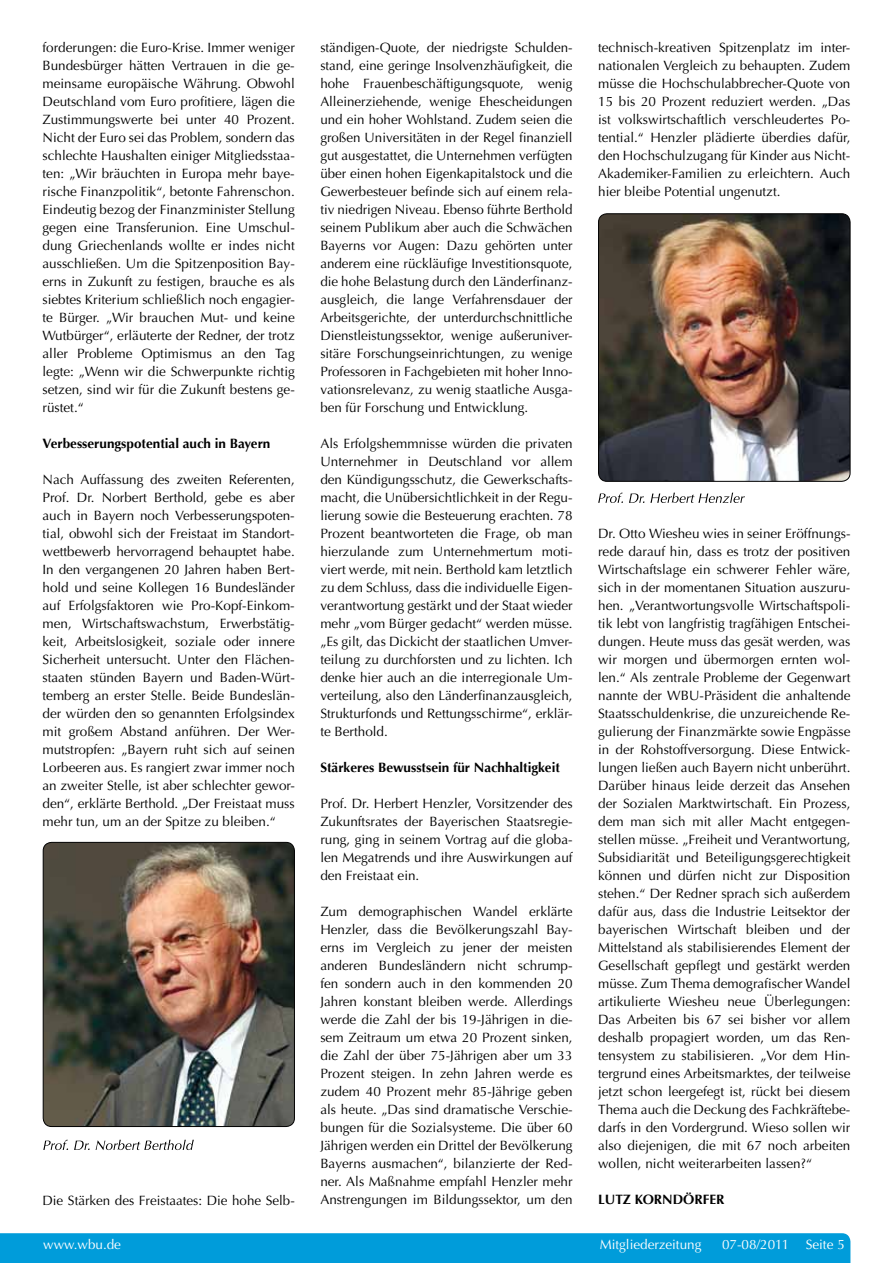
<style>
.page{position:relative;width:893px;height:1263px;background:#fff}
.page>*{position:absolute;margin:0;border:0;box-sizing:border-box;transform-origin:0 0}
.t1{font:13.5px/18px "Optima";color:#000;text-align:justify}
.t2{font:700 13.5px "Optima";color:#000}
.t3{font:13.5px "Optima";color:#fff}
</style>
<div class="page">
<div style="left:0;top:1233px;width:850px;height:30px;background:#009cda"></div>
<img style="left:43px;top:842px;width:251px;height:284px">
<div style="left:43px;top:842px;width:252px;height:285px;border:1px solid #000;border-radius:9px"></div>
<img style="left:598px;top:214px;width:252px;height:267px">
<div style="left:598px;top:213px;width:252px;height:269px;border:1px solid #000;border-radius:9px"></div>
<svg style="left:43px;top:1140px;width:151px;height:10px"></svg>
<svg style="left:598px;top:493px;width:147px;height:10px"></svg>
<p class="t1" style="left:43px;top:39px;width:254px">forderungen: die Euro-Krise. Immer weniger Bundesbürger hätten Vertrauen in die ge&shy;meinsame europäische Währung. Obwohl Deutschland vom Euro profitiere, lägen die Zustimmungswerte bei unter 40 Prozent.<br>Nicht der Euro sei das Problem, sondern das schlechte Haushalten einiger Mitgliedsstaa&shy;ten: „Wir bräuchten in Europa mehr baye&shy;rische Finanzpolitik“, betonte Fahrenschon.<br>Eindeutig bezog der Finanzminister Stellung gegen eine Transferunion. Eine Umschul&shy;dung Griechenlands wollte er indes nicht ausschließen. Um die Spitzenposition Bay&shy;erns in Zukunft zu festigen, brauche es als siebtes Kriterium schließlich noch engagier&shy;te Bürger. „Wir brauchen Mut- und keine Wutbürger“, erläuterte der Redner, der trotz aller Probleme Optimismus an den Tag legte: „Wenn wir die Schwerpunkte richtig setzen, sind wir für die Zukunft bestens ge&shy;rüstet.“</p>
<p class="t2" style="left:43px;top:436px;width:229px">Verbesserungspotential auch in Bayern</p>
<p class="t1" style="left:43px;top:471px;width:254px">Nach Auffassung des zweiten Referenten, Prof. Dr. Norbert Berthold, gebe es aber auch in Bayern noch Verbesserungspoten&shy;tial, obwohl sich der Freistaat im Standort&shy;wettbewerb hervorragend behauptet habe.<br>In den vergangenen 20 Jahren haben Bert&shy;hold und seine Kollegen 16 Bundesländer auf Erfolgsfaktoren wie Pro-Kopf-Einkom&shy;men, Wirtschaftswachstum, Erwerbstätig&shy;keit, Arbeitslosigkeit, soziale oder innere Sicherheit untersucht. Unter den Flächen&shy;staaten stünden Bayern und Baden-Würt&shy;temberg an erster Stelle. Beide Bundeslän&shy;der würden den so genannten Erfolgsindex mit großem Abstand anführen. Der Wer&shy;mutstropfen: „Bayern ruht sich auf seinen Lorbeeren aus. Es rangiert zwar immer noch an zweiter Stelle, ist aber schlechter gewor&shy;den“, erklärte Berthold. „Der Freistaat muss mehr tun, um an der Spitze zu bleiben.“</p>
<p class="t1" style="left:43px;top:1192px;width:254px">Die Stärken des Freistaates: Die hohe Selb-</p>
<p class="t1" style="left:320px;top:39px;width:254px">ständigen-Quote, der niedrigste Schulden&shy;stand, eine geringe Insolvenzhäufigkeit, die hohe Frauenbeschäftigungsquote, wenig Alleinerziehende, wenige Ehescheidungen und ein hoher Wohlstand. Zudem seien die großen Universitäten in der Regel finanziell gut ausgestattet, die Unternehmen verfügten über einen hohen Eigenkapitalstock und die Gewerbesteuer befinde sich auf einem rela&shy;tiv niedrigen Niveau. Ebenso führte Berthold seinem Publikum aber auch die Schwächen Bayerns vor Augen: Dazu gehörten unter anderem eine rückläufige Investitionsquote, die hohe Belastung durch den Länderfinanz&shy;ausgleich, die lange Verfahrensdauer der Arbeitsgerichte, der unterdurchschnittliche Dienstleistungssektor, wenige außeruniver&shy;sitäre Forschungseinrichtungen, zu wenige Professoren in Fachgebieten mit hoher Inno&shy;vationsrelevanz, zu wenig staatliche Ausga&shy;ben für Forschung und Entwicklung.</p>
<p class="t1" style="left:320px;top:435px;width:254px">Als Erfolgshemmnisse würden die privaten Unternehmer in Deutschland vor allem den Kündigungsschutz, die Gewerkschafts&shy;macht, die Unübersichtlichkeit in der Regu&shy;lierung sowie die Besteuerung erachten. 78<br>Prozent beantworteten die Frage, ob man hierzulande zum Unternehmertum moti&shy;viert werde, mit nein. Berthold kam letztlich zu dem Schluss, dass die individuelle Eigen&shy;verantwortung gestärkt und der Staat wieder mehr „vom Bürger gedacht“ werden müsse. „Es gilt, das Dickicht der staatlichen Umver&shy;teilung zu durchforsten und zu lichten. Ich denke hier auch an die interregionale Um&shy;verteilung, also den Länderfinanzausgleich, Strukturfonds und Rettungsschirme“, erklär&shy;te Berthold.</p>
<p class="t2" style="left:320px;top:760px;width:241px">Stärkeres Bewusstsein für N achhaltigkeit</p>
<p class="t1" style="left:320px;top:795px;width:254px">Prof. Dr. Herbert Henzler, Vorsitzender des Zukunftsrates der Bayerischen Staatsregie&shy;rung, ging in seinem Vortrag auf die globa&shy;len Megatrends und ihre Auswirkungen auf den Freistaat ein.</p>
<p class="t1" style="left:320px;top:903px;width:254px">Zum demographischen Wandel erklärte Henzler, dass die Bevölkerungszahl Bay&shy;erns im Vergleich zu jener der meisten anderen Bundesländern nicht schrump&shy;fen sondern auch in den kommenden 20<br>Jahren konstant bleiben werde. Allerdings werde die Zahl der bis 19-Jährigen in die&shy;sem Zeitraum um etwa 20 Prozent sinken, die Zahl der über 75-Jährigen aber um 33<br>Prozent steigen. In zehn Jahren werde es zudem 40 Prozent mehr 85-Jährige geben als heute. „Das sind dramatische Verschie&shy;bungen für die Sozialsysteme. Die über 60<br>Jährigen werden ein Drittel der Bevölkerung Bayerns ausmachen“, bilanzierte der Red&shy;ner. Als Maßnahme empfahl Henzler mehr Anstrengungen im Bildungssektor, um den</p>
<p class="t1" style="left:598px;top:39px;width:254px">technisch-kreativen Spitzenplatz im inter&shy;nationalen Vergleich zu behaupten. Zudem müsse die Hochschulabbrecher-Quote von 15 bis 20 Prozent reduziert werden. „Das ist volkswirtschaftlich verschleudertes Po&shy;tential.“ Henzler plädierte überdies dafür, den Hochschulzugang für Kinder aus Nicht-Akademiker-Familien zu erleichtern. Auch hier bleibe Potential ungenutzt.</p>
<p class="t1" style="left:598px;top:524px;width:254px">Dr. Otto Wiesheu wies in seiner Eröffnungs&shy;rede darauf hin, dass es trotz der positiven Wirtschaftslage ein schwerer Fehler wäre, sich in der momentanen Situation auszuru&shy;hen. „Verantwortungsvolle Wirtschaftspoli&shy;tik lebt von langfristig tragfähigen Entschei&shy;dungen. Heute muss das gesät werden, was wir morgen und übermorgen ernten wol&shy;len.“ Als zentrale Probleme der Gegenwart nannte der WBU-Präsident die anhaltende Staatsschuldenkrise, die unzureichende Re&shy;gulierung der Finanzmärkte sowie Engpässe in der Rohstoffversorgung. Diese Entwick&shy;lungen ließen auch Bayern nicht unberührt.<br>Darüber hinaus leide derzeit das Ansehen der Sozialen Marktwirtschaft. Ein Prozess, dem man sich mit aller Macht entgegen&shy;stellen müsse. „Freiheit und Verantwortung, Subsidiarität und Beteiligungsgerechtigkeit können und dürfen nicht zur Disposition stehen.“ Der Redner sprach sich außerdem dafür aus, dass die Industrie Leitsektor der bayerischen Wirtschaft bleiben und der Mittelstand als stabilisierendes Element der Gesellschaft gepflegt und gestärkt werden müsse. Zum Thema demografischer Wandel artikulierte Wiesheu neue Überlegungen:<br>Das Arbeiten bis 67 sei bisher vor allem deshalb propagiert worden, um das Ren&shy;tensystem zu stabilisieren. „Vor dem Hin&shy;tergrund eines Arbeitsmarktes, der teilweise jetzt schon leergefegt ist, rückt bei diesem Thema auch die Deckung des Fachkräftebe&shy;darfs in den Vordergrund. Wieso sollen wir also diejenigen, die mit 67 noch arbeiten wollen, nicht weiterarbeiten lassen?“</p>
<p class="t2" style="left:598px;top:1191px;width:128px">Lutz Korndörfer</p>
<p class="t3" style="left:43px;top:1236px;width:79px">www.wbu.de</p>
<p class="t3" style="left:600px;top:1236px;width:103px">Mitgliederzeitung</p>
<p class="t3" style="left:722px;top:1236px;width:125px">07-08/2011 Seite 5</p>
</div>
